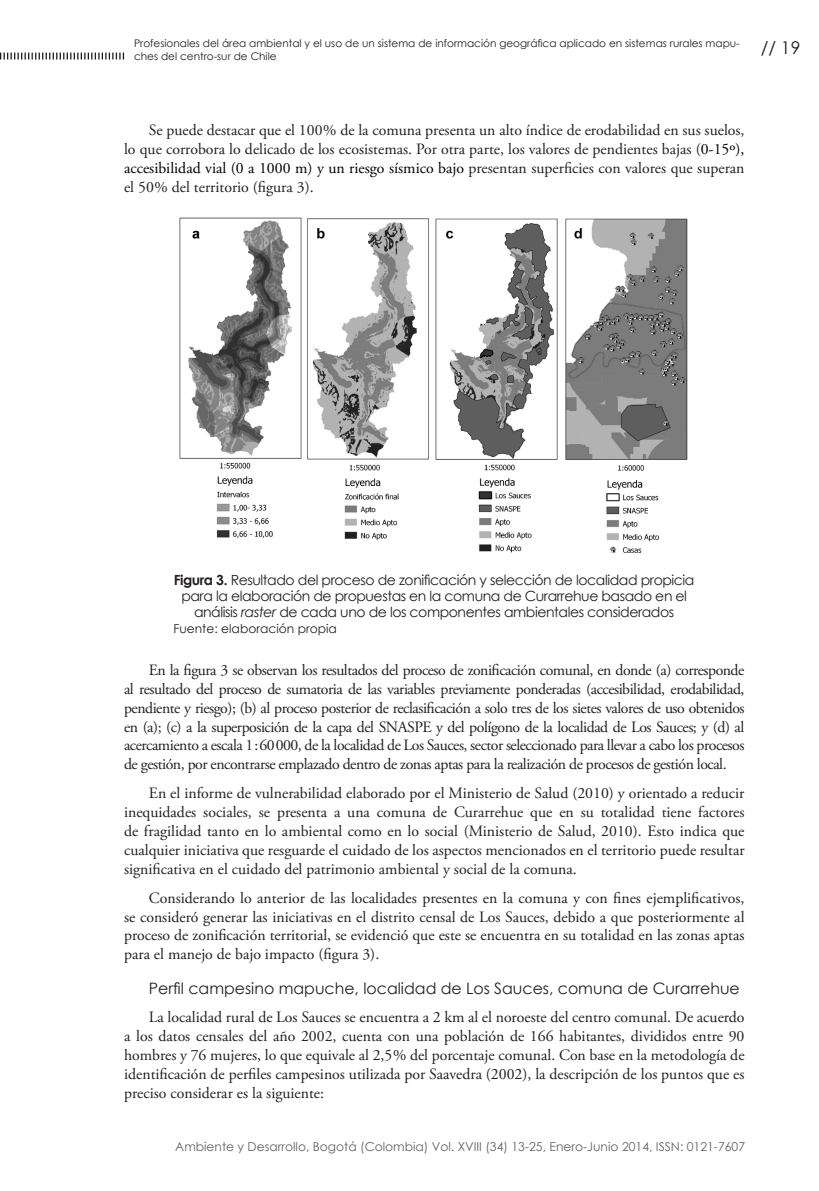
<style>
.page{position:relative;width:819px;height:1191px;background:#fff}
.page>*{position:absolute;margin:0;border:0;box-sizing:border-box;transform-origin:0 0}
.t1{font:17.5px "Century Gothic";color:#231f20}
.Texto{font:15.75px/18.9px "Adobe Garamond Pro";color:#231f20;text-align:justify}
.T3{font:15.75px "Century Gothic";color:#231f20}
.t2{font:14px/15.8px "Century Gothic";letter-spacing:-.03em;color:#231f20;text-align:center}
.t3{font:12.25px "Century Gothic";color:#636366}
.t4{font:12.25px "Century Gothic";color:#231f20}
.t5{font:10.5px/12.6px "Century Gothic";color:#231f20}
.s1{color:#000}
.s2{font-weight:700}
.s3{font-style:italic}
</style>
<div class="page">
<svg style="left:0;top:53px;width:124px;height:7px"></svg>
<img style="left:179px;top:217px;width:509px;height:337px">
<p class="t5" style="left:134px;top:37px;width:607px">Profesionales del área ambiental y el uso de un sistema de información geográfica aplicado en sistemas rurales mapu&shy;ches del centro-sur de Chile</p>
<p class="t1" style="left:760px;top:35px;width:41px">// 19</p>
<p class="Texto" style="left:124px;top:122px;width:622px;text-indent:25px">Se puede destacar que el 100% de la comuna presenta un alto índice de erodabilidad en sus suelos, lo que corrobora lo delicado de los ecosistemas. Por otra parte, los valores de pendientes bajas (<span class="s1">0-15º), accesibilidad vial (0 a 1000 m) y un riesgo sísmico bajo</span> presentan superficies con valores que superan el 50% del territorio (figura 3).</p>
<p class="t2" style="left:174px;top:572px;width:522px"><span class="s2">Figura 3.</span> Resultado del proceso de zonificación y selección de localidad propicia para la elaboración de propuestas en la comuna de Curarrehue basado en el análisis <span class="s3">raster</span> de cada uno de los componentes ambientales considerados</p>
<p class="t4" style="left:173px;top:619px;width:165px">Fuente: elaboración propia</p>
<p class="Texto" style="left:124px;top:661px;width:622px;text-indent:25px">En la figura 3 se observan los resultados del proceso de zonificación comunal, en donde (a) corresponde al resultado del proceso de sumatoria de las variables previamente ponderadas (accesibilidad, erodabilidad, pendiente y riesgo); (b) al proceso posterior de reclasificación a solo tres de los sietes valores de uso obtenidos en (a); (c) a la superposición de la capa del SNASPE y del polígono de la localidad de Los Sauces; y (d) al acercamiento a escala 1:60000, de la localidad de Los Sauces, sector seleccionado para llevar a cabo los procesos de gestión, por encontrarse emplazado dentro de zonas aptas para la realización de procesos de gestión local.</p>
<p class="Texto" style="left:124px;top:784px;width:622px;text-indent:25px">En el informe de vulnerabilidad elaborado por el Ministerio de Salud (2010) y orientado a reducir inequidades sociales, se presenta a una comuna de Curarrehue que en su totalidad tiene factores de fragilidad tanto en lo ambiental como en lo social (Ministerio de Salud, 2010). Esto indica que cualquier iniciativa que resguarde el cuidado de los aspectos mencionados en el territorio puede resultar significativa en el cuidado del patrimonio ambiental y social de la comuna.</p>
<p class="Texto" style="left:124px;top:888px;width:622px;text-indent:25px">Considerando lo anterior de las localidades presentes en la comuna y con fines ejemplificativos, se consideró generar las iniciativas en el distrito censal de Los Sauces, debido a que posteriormente al proceso de zonificación territorial, se evidenció que este se encuentra en su totalidad en las zonas aptas para el manejo de bajo impacto (figura 3).</p>
<p class="T3" style="left:149px;top:976px;width:592px">Perfil campesino mapuche, localidad de Los Sauces, comuna de Curarrehue</p>
<p class="Texto" style="left:124px;top:1008px;width:622px;text-indent:25px">La localidad rural de Los Sauces se encuentra a 2 km al el noroeste del centro comunal. De acuerdo a los datos censales del año 2002, cuenta con una población de 166 habitantes, divididos entre 90 hombres y 76 mujeres, lo que equivale al 2,5% del porcentaje comunal. Con base en la metodología de identificación de perfiles campesinos utilizada por Saavedra (2002), la descripción de los puntos que es preciso considerar es la siguiente:</p>
<p class="t3" style="left:175px;top:1138px;width:571px">Ambiente y Desarrollo, Bogotá (Colombia) Vol. XVIII (34) 13-25, Enero-Junio 2014, ISSN: 0121-7607</p>
</div>
